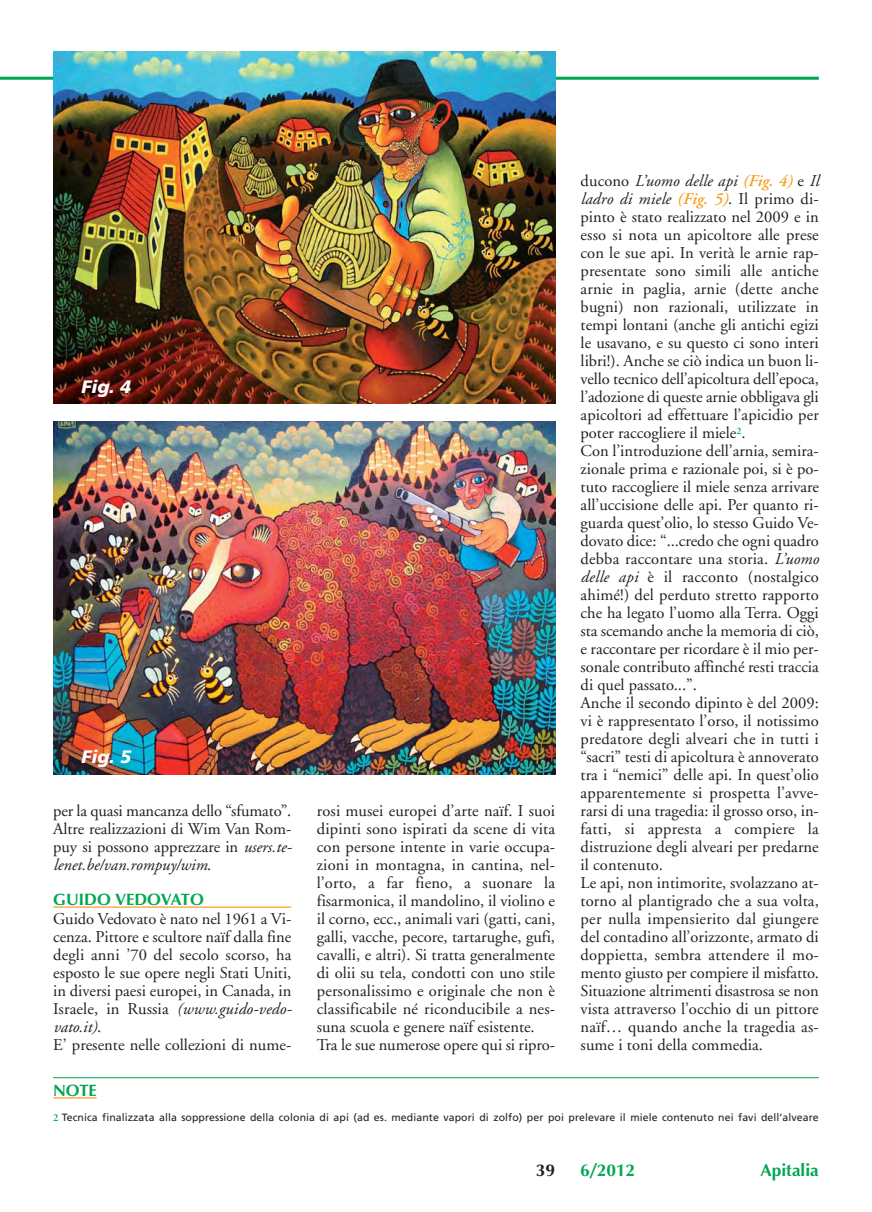
<style>
.page{position:relative;width:872px;height:1212px;background:#fff}
.page>*{position:absolute;margin:0;border:0;box-sizing:border-box;transform-origin:0 0}
.t1{font:italic 900 18px "Frutiger";color:#fff}
.t2{font:700 17.25px "Optima";color:#00a650}
.t3{font:700 17.25px "Optima";color:#231f20}
.t4{font:16.5px/18px "Adobe Garamond";color:#231f20}
.t5{font:700 16.5px "Optima";color:#00a650}
.t6{font:10.5px "Frutiger";letter-spacing:.01em;color:#231f20}
.s1{font-style:italic}
.s2{font-weight:600;font-style:italic;color:#f99d1c}
.s3{font-family:"Adobe Garamond";font-weight:600;color:#00a650}
</style>
<div class="page">
<hr style="left:0;top:77px;width:819px;height:3px;background:#00a650">
<hr style="left:53px;top:906px;width:238px;height:2px;background:#f99d1c">
<img style="left:53px;top:51px;width:502px;height:353px">
<hr style="left:53px;top:1077px;width:766px;height:1px;background:#00a650">
<hr style="left:53px;top:1097px;width:44px;height:1px;background:#f99d1c">
<img style="left:53px;top:421px;width:502px;height:353px">
<p class="t1" style="left:81px;top:379px;width:51px">Fig. 4</p>
<p class="t1" style="left:81px;top:749px;width:51px">Fig. 5</p>
<p class="t4" style="left:53px;top:803px;width:240px;text-align:justify">per la quasi mancanza dello “sfumato”.<br>Altre realizzazioni di Wim Van Rom&shy;puy si possono apprezzare in <span class="s1">users.te&shy;lenet.be/van.rompuy/wim</span>.</p>
<p class="t5" style="left:53px;top:893px;width:152px">GUIDO VEDOVATO</p>
<p class="t4" style="left:53px;top:911px;width:240px">Guido Vedovato è nato nel 1961 a Vi&shy;cenza. Pittore e scultore naïf dalla fine degli anni ’70 del secolo scorso, ha esposto le sue opere negli Stati Uniti, in diversi paesi europei, in Canada, in Israele, in Russia <span class="s1">(www.guido-vedo&shy;vato.it)</span>.<br>E’ presente nelle collezioni di nume-</p>
<p class="t4" style="left:317px;top:803px;width:240px">rosi musei europei d’arte naïf. I suoi dipinti sono ispirati da scene di vita con persone intente in varie occupa&shy;zioni in montagna, in cantina, nel&shy;l’orto, a far fieno, a suonare la fisarmonica, il mandolino, il violino e il corno, ecc., animali vari (gatti, cani, galli, vacche, pecore, tartarughe, gufi, cavalli, e altri). Si tratta generalmente di olii su tela, condotti con uno stile personalissimo e originale che non è classificabile né riconducibile a nes&shy;suna scuola e genere naïf esistente.<br>Tra le sue numerose opere qui si ripro-</p>
<p class="t4" style="left:580px;top:173px;width:240px">ducono <span class="s1">L’uomo delle api</span> <span class="s2">(Fig. 4)</span> e <span class="s1">Il ladro di miele</span> <span class="s2">(Fig. 5)</span>. Il primo di&shy;pinto è stato realizzato nel 2009 e in esso si nota un apicoltore alle prese con le sue api. In verità le arnie rap&shy;presentate sono simili alle antiche arnie in paglia, arnie (dette anche bugni) non razionali, utilizzate in tempi lontani (anche gli antichi egizi le usavano, e su questo ci sono interi libri!). Anche se ciò indica un buon li&shy;vello tecnico dell’apicoltura dell’epoca, l’adozione di queste arnie obbligava gli apicoltori ad effettuare l’apicidio per poter raccogliere il miele<sup>2</sup>.<br>Con l’introduzione dell’arnia, semira&shy;zionale prima e razionale poi, si è po&shy;tuto raccogliere il miele senza arrivare all’uccisione delle api. Per quanto ri&shy;guarda quest’olio, lo stesso Guido Ve&shy;dovato dice: “...credo che ogni quadro debba raccontare una storia. <span class="s1">L’uomo delle api</span> è il racconto (nostalgico ahimé!) del perduto stretto rapporto che ha legato l’uomo alla Terra. Oggi sta scemando anche la memoria di ciò, e raccontare per ricordare è il mio per&shy;sonale contributo affinché resti traccia di quel passato...”.<br>Anche il secondo dipinto è del 2009: vi è rappresentato l’orso, il notissimo predatore degli alveari che in tutti i “sacri” testi di apicoltura è annoverato tra i “nemici” delle api. In quest’olio apparentemente si prospetta l’avve&shy;rarsi di una tragedia: il grosso orso, in&shy;fatti, si appresta a compiere la distruzione degli alveari per predarne il contenuto.<br>Le api, non intimorite, svolazzano at&shy;torno al plantigrado che a sua volta, per nulla impensierito dal giungere del contadino all’orizzonte, armato di doppietta, sembra attendere il mo&shy;mento giusto per compiere il misfatto.<br>Situazione altrimenti disastrosa se non vista attraverso l’occhio di un pittore naïf… quando anche la tragedia as&shy;sume i toni della commedia.</p>
<p class="t5" style="left:53px;top:1083px;width:45px">NOTE</p>
<p class="t6" style="left:53px;top:1113px;width:767px"><span class="s3">2</span> Tecnica finalizzata alla soppressione della colonia di api (ad es. mediante vapori di zolfo) per poi prelevare il miele contenuto nei favi dell’alveare</p>
<p class="t3" style="left:536px;top:1163px;width:21px">39</p>
<p class="t2" style="left:580px;top:1163px;width:56px">6/2012</p>
<p class="t2" style="left:760px;top:1163px;width:60px">Apitalia</p>
</div>
